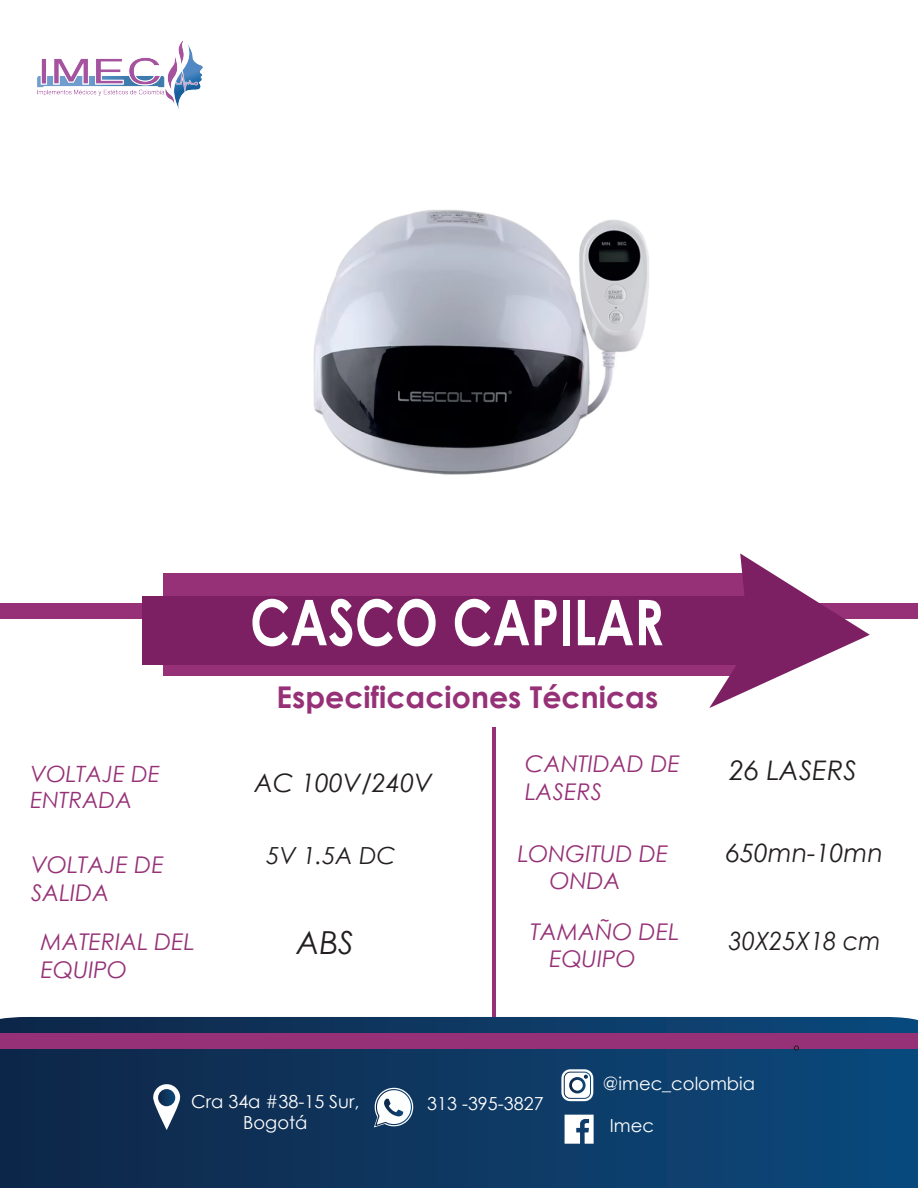
<style>
.page{position:relative;width:918px;height:1188px;background:#fff}
.page>*{position:absolute;margin:0;border:0;box-sizing:border-box;transform-origin:0 0}
.t1{font:700 63.15px "Century Gothic";color:#fff;scale:.81 1}
.t2{font:italic 31.8px "Century Gothic";color:#231f20}
.t3{font:700 30px "Century Gothic";color:#963177}
.t4{font:italic 27px "Century Gothic";color:#231f20}
.t5{font:italic 25.5px "Century Gothic";color:#231f20}
.t6{font:italic 25.35px "Century Gothic";color:#231f20}
.t7{font:italic 25.2px "Century Gothic";color:#231f20;scale:.94 1}
.t8{font:italic 23.55px "Century Gothic";color:#231f20}
.t9{font:italic 22.95px/27.6px "Century Gothic";color:#963177}
.t10{font:italic 22.5px/26.8px "Century Gothic";color:#963177}
.t11{font:18px/21.6px "Century Gothic";color:#fff;text-align:center}
</style>
<div class="page">
<svg style="left:0;top:1017px;width:918px;height:171px;background:#0e3762"></svg>
<div style="left:0;top:603px;width:918px;height:15px;background:#963177"></div>
<div style="left:0;top:1034px;width:918px;height:15px;background:#963177"></div>
<div style="left:163px;top:573px;width:582px;height:103px;background:#963177"></div>
<div style="left:142px;top:596px;width:624px;height:69px;background:#7c2063"></div>
<svg style="left:153px;top:1083px;width:27px;height:47px"></svg>
<svg style="left:374px;top:1087px;width:39px;height:40px"></svg>
<svg style="left:565px;top:1115px;width:29px;height:29px"></svg>
<svg style="left:561px;top:1069px;width:32px;height:32px"></svg>
<div style="left:572px;top:1080px;width:11px;height:11px;background:#fff;border-radius:50%"></div>
<svg style="left:794px;top:1046px;width:5px;height:4px"></svg>
<svg style="left:709px;top:553px;width:161px;height:155px"></svg>
<hr style="left:492px;top:727px;width:3px;height:290px;background:#963177">
<img style="left:38px;top:40px;width:165px;height:69px">
<img style="left:313px;top:210px;width:336px;height:265px">
<h1 class="t1" style="left:250px;top:574px;width:513px">CASCO CAPILAR</h1>
<p class="t10" style="left:31px;top:760px;width:131px">VOLTAJE DE<br>ENTRADA</p>
<p class="t9" style="left:31px;top:851px;width:134px">VOLTAJE DE<br>SALIDA</p>
<h3 class="t3" style="left:277px;top:674px;width:383px">Especificaciones Técnicas</h3>
<p class="t5" style="left:254px;top:765px;width:180px">AC 100V/240V</p>
<p class="t8" style="left:267px;top:839px;width:131px">5V 1.5A DC</p>
<p class="t9" style="left:525px;top:750px;width:156px">CANTIDAD DE<br>LASERS</p>
<p class="t4" style="left:729px;top:751px;width:129px">26 LASERS</p>
<p class="t9" style="left:550px;top:839px;width:120px;text-indent:-32px">LONGITUD DE<br>ONDA</p>
<p class="t6" style="left:726px;top:835px;width:159px">650mn-10mn</p>
<p class="t9" style="left:41px;top:927px;width:155px">MATERIAL DEL<br>EQUIPO</p>
<h2 class="t2" style="left:296px;top:921px;width:59px">ABS</h2>
<p class="t9" style="left:550px;top:917px;width:131px;text-indent:-19px">TAMAÑO DEL<br>EQUIPO</p>
<p class="t7" style="left:729px;top:923px;width:163px">30X25X18 cm</p>
<p class="t11" style="left:191px;top:1090px;width:170px">Cra 34a #38-15 Sur,<br>Bogotá</p>
<p class="t11" style="left:427px;top:1093px;width:118px">313 -395-3827</p>
<p class="t11" style="left:603px;top:1073px;width:154px">@imec_colombia</p>
<p class="t11" style="left:610px;top:1115px;width:46px">Imec</p>
</div>
